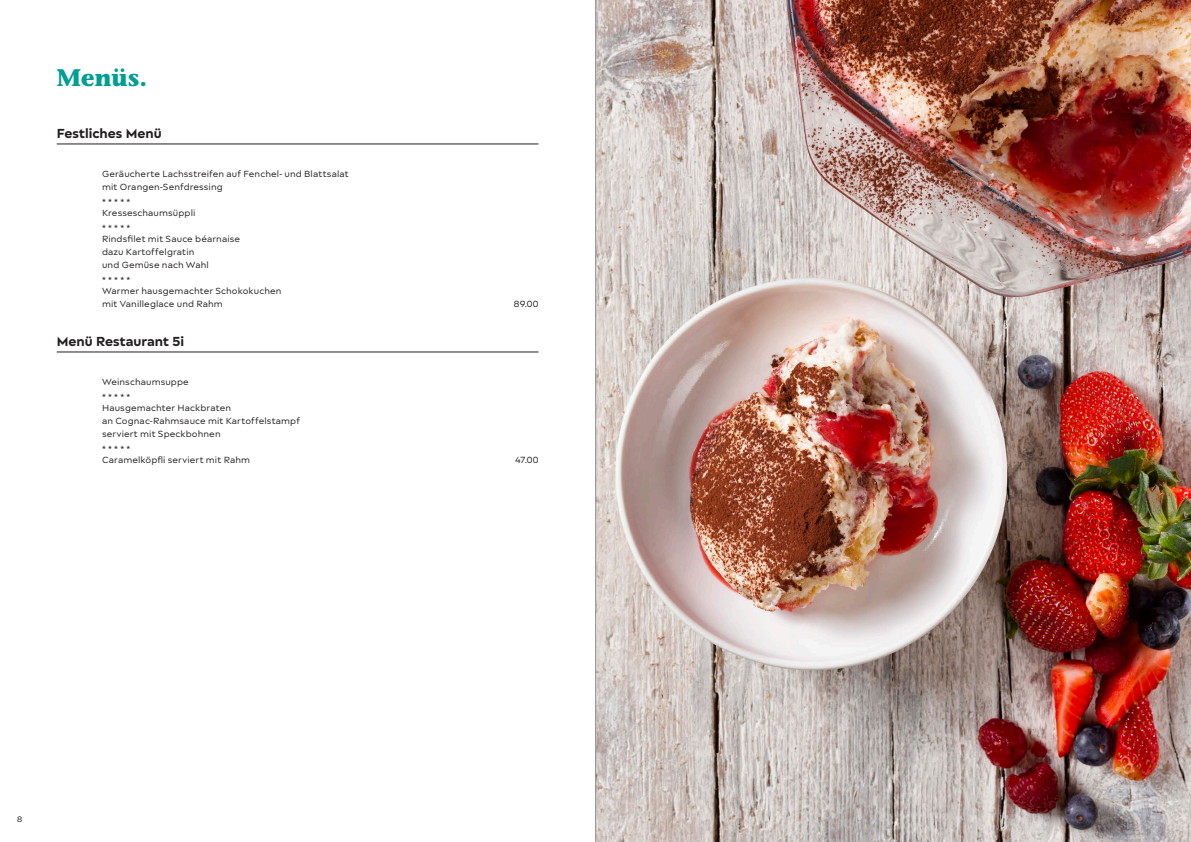
<style>
.page{position:relative;width:1191px;height:842px;background:#fff}
.page>*{position:absolute;margin:0;border:0;box-sizing:border-box;transform-origin:0 0}
.Titel_Innenseite{font:700 24px "Stone Informal ITC Pro";letter-spacing:-.005em;color:#009e93}
.Untertitel{font:700 14px "Matteo";color:#231f20}
.Lauftext{font:9.5px "Matteo";letter-spacing:.01em;color:#231f20}
.t1{font:8.5px "Matteo";color:#231f20}
</style>
<div class="page">
<hr style="left:57px;top:144px;width:481px;height:1px;background:#231f20">
<hr style="left:57px;top:352px;width:481px;height:1px;background:#231f20">
<img style="left:596px;top:0;width:595px;height:842px">
<hr style="left:595px;top:0;width:1px;height:842px;background:#939598">
<p class="Titel_Innenseite" style="left:57px;top:62px;width:92px">Menüs.</p>
<p class="Untertitel" style="left:57px;top:125px;width:107px">Festliches Menü</p>
<p class="Lauftext" style="left:102px;top:168px;width:248px">Geräucherte Lachsstreifen auf Fenchel- und Blattsalat</p>
<p class="Lauftext" style="left:102px;top:181px;width:122px">mit Orangen-Senfdressing</p>
<p class="Lauftext" style="left:102px;top:196px;width:30px">*****</p>
<p class="Lauftext" style="left:102px;top:207px;width:95px">Kresseschaumsüppli</p>
<p class="Lauftext" style="left:102px;top:222px;width:30px">*****</p>
<p class="Lauftext" style="left:102px;top:233px;width:140px">Rindsfilet mit Sauce béarnaise</p>
<p class="Lauftext" style="left:102px;top:246px;width:94px">dazu Kartoffelgratin</p>
<p class="Lauftext" style="left:102px;top:259px;width:108px">und Gemüse nach Wahl</p>
<p class="Lauftext" style="left:102px;top:274px;width:30px">*****</p>
<p class="Lauftext" style="left:102px;top:285px;width:181px">Warmer hausgemachter Schokokuchen</p>
<p class="Lauftext" style="left:102px;top:298px;width:122px">mit Vanilleglace und Rahm</p>
<p class="Lauftext" style="left:514px;top:298px;width:26px">89.00</p>
<p class="Untertitel" style="left:57px;top:333px;width:129px">Menü Restaurant 5i</p>
<p class="Lauftext" style="left:102px;top:376px;width:88px">Weinschaumsuppe</p>
<p class="Lauftext" style="left:102px;top:391px;width:30px">*****</p>
<p class="Lauftext" style="left:102px;top:402px;width:131px">Hausgemachter Hackbraten</p>
<p class="Lauftext" style="left:102px;top:415px;width:199px">an Cognac-Rahmsauce mit Kartoffelstampf</p>
<p class="Lauftext" style="left:102px;top:428px;width:120px">serviert mit Speckbohnen</p>
<p class="Lauftext" style="left:102px;top:443px;width:30px">*****</p>
<p class="Lauftext" style="left:102px;top:454px;width:149px">Caramelköpfli serviert mit Rahm</p>
<p class="Lauftext" style="left:515px;top:454px;width:25px">47.00</p>
<p class="t1" style="left:17px;top:814px;width:7px">8</p>
</div>
